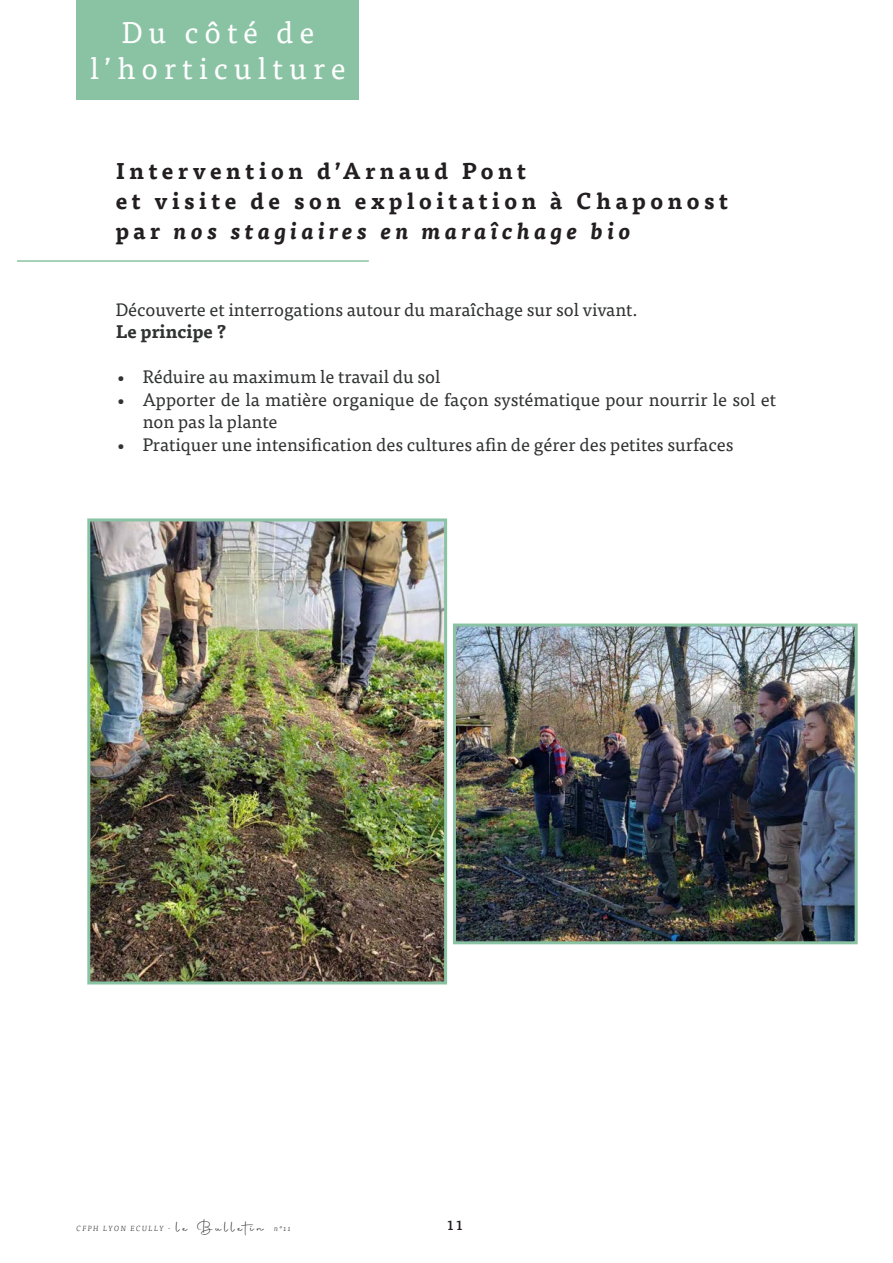
<style>
.page{position:relative;width:893px;height:1263px;background:#fff}
.page>*{position:absolute;margin:0;border:0;box-sizing:border-box;transform-origin:0 0}
.En-tête_-_Aligner_au_centre{font:30px/36px "Tisa Pro";letter-spacing:.2em;color:#fff;text-align:center}
.Numéro_de_page{font:700 22.5px "Tisa Pro";letter-spacing:.2em;color:#231f20}
.Numéro_de_page-2{font:italic 700 22.5px "Tisa Pro";letter-spacing:.2em;color:#231f20}
.t1{font:18px/22.5px "Tisa Pro";color:#303331}
.t2{font:700 18px "Tisa Pro";color:#303331}
.t3{font:500 13.5px "Tisa Pro";color:#231f20}
.t4{font:italic 300 7.5px "Tisa Pro";letter-spacing:.21em;color:#231f20}
.s1{font-style:normal}
.s2{font-family:"Autography";font-weight:400;font-style:normal;font-size:15px}
</style>
<div class="page">
<div style="left:77px;top:0;width:282px;height:99px;background:#8ac3a3"></div>
<img style="left:91px;top:522px;width:352px;height:458px">
<div style="left:87px;top:518px;width:360px;height:466px;border:3px solid #8ac3a3"></div>
<hr style="left:17px;top:260px;width:352px;height:2px;background:#8ac3a3">
<img style="left:457px;top:627px;width:397px;height:313px">
<div style="left:453px;top:623px;width:405px;height:321px;border:3px solid #8ac3a3"></div>
<p class="En-tête_-_Aligner_au_centre" style="left:90px;top:12px;width:257px">Du côté de l’horticulture</p>
<p class="Numéro_de_page" style="left:116px;top:153px;width:412px">Intervention d’Arnaud Pont</p>
<p class="Numéro_de_page" style="left:116px;top:183px;width:614px">et visite de son exploitation à Chaponost</p>
<p class="Numéro_de_page-2" style="left:116px;top:213px;width:516px"><span class="s1">par</span> nos stagiaires en maraîchage bio</p>
<p class="t1" style="left:116px;top:297px;width:524px">Découverte et interrogations autour du maraîchage sur sol vivant.</p>
<p class="t2" style="left:116px;top:317px;width:112px">Le principe ?</p>
<p class="t1" style="left:116px;top:364px;width:326px">• Réduire au maximum le travail du sol</p>
<p class="t1" style="left:143px;top:387px;width:635px;text-indent:-27px">• Apporter de la matière organique de façon systématique pour nourrir le sol et non pas la plante</p>
<p class="t1" style="left:116px;top:432px;width:619px">• Pratiquer une intensification des cultures afin de gérer des petites surfaces</p>
<p class="t4" style="left:77px;top:1223px;width:216px">CFPH LYON ECULLY - <span class="s2">le Bulletin</span> n°11</p>
<p class="t3" style="left:448px;top:1214px;width:16px">11</p>
</div>
